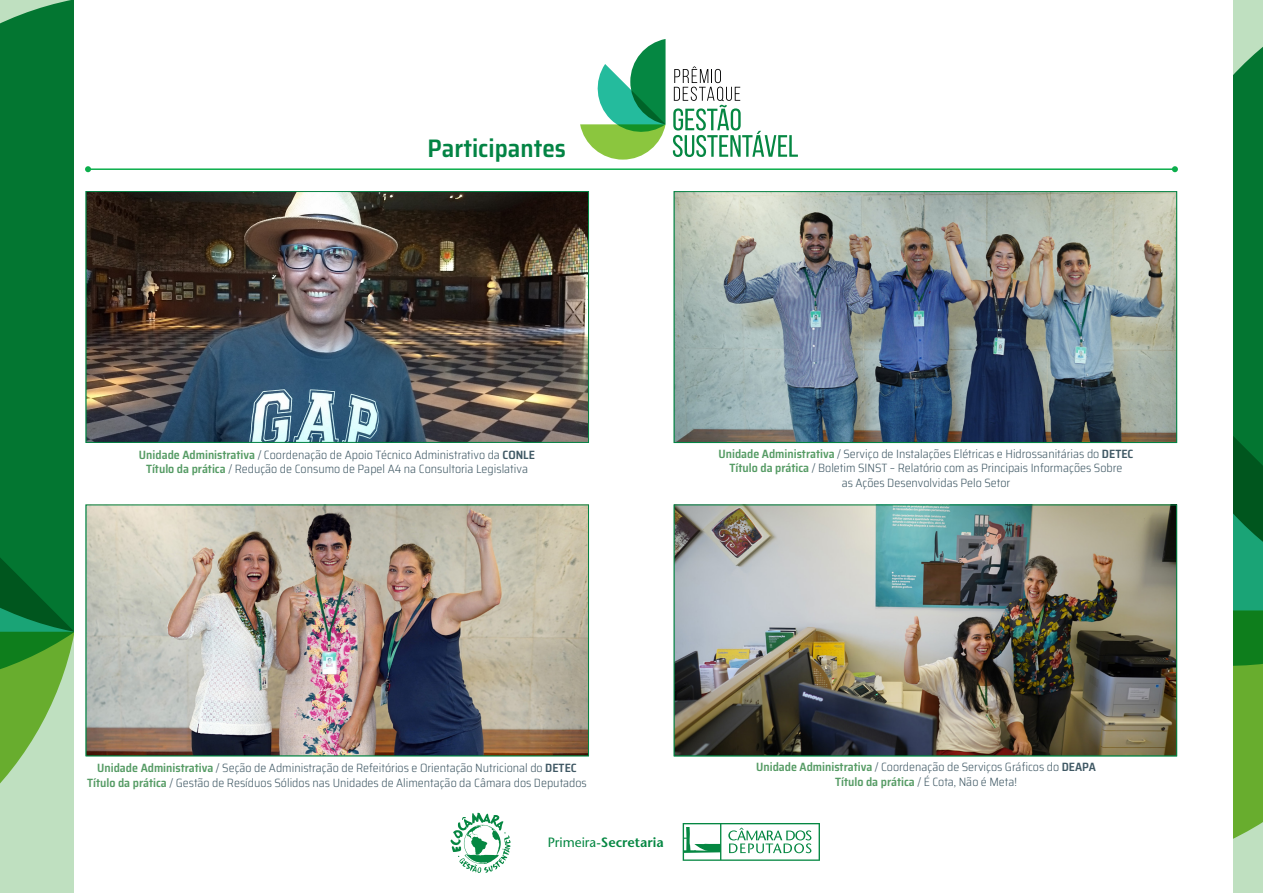
<style>
.page{position:relative;width:1263px;height:893px;background:#fff}
.page>*{position:absolute;margin:0;border:0;box-sizing:border-box;transform-origin:0 0}
.t1{font:600 semi-condensed 25.35px "Saira";color:#038444}
.t2{font:600 13.5px "Stone Sans Std";color:#058742}
.t3{font:300 semi-condensed 12px "Saira";color:#3f5864}
.s1{font-weight:600;color:#559b64}
.s2{font-weight:600}
.s3{font-weight:500}
</style>
<div class="page">
<div style="left:1233px;top:0;width:30px;height:893px;background:#bfe0c0"></div>
<svg style="left:580px;top:39px;width:85px;height:121px"></svg>
<svg style="left:673px;top:66px;width:125px;height:91px"></svg>
<svg style="left:0;top:632px;width:73px;height:261px;background:#98c989"></svg>
<svg style="left:0;top:0;width:73px;height:632px;background:#067733"></svg>
<svg style="left:1233px;top:47px;width:30px;height:792px;background:#208638"></svg>
<svg style="left:683px;top:823px;width:137px;height:38px"></svg>
<svg style="left:451px;top:813px;width:59px;height:60px"></svg>
<hr style="left:88px;top:168px;width:1087px;height:2px;background:#0cae4c">
<svg style="left:85px;top:166px;width:6px;height:6px"></svg>
<svg style="left:1172px;top:166px;width:6px;height:6px"></svg>
<img style="left:88px;top:193px;width:499px;height:248px">
<div style="left:86px;top:191px;width:503px;height:252px;border:1px solid #038444"></div>
<img style="left:676px;top:193px;width:499px;height:248px">
<div style="left:674px;top:191px;width:503px;height:252px;border:1px solid #038444"></div>
<img style="left:88px;top:507px;width:499px;height:247px">
<div style="left:86px;top:505px;width:503px;height:251px;border:1px solid #038444"></div>
<img style="left:676px;top:507px;width:499px;height:247px">
<div style="left:674px;top:505px;width:503px;height:251px;border:1px solid #038444"></div>
<h1 class="t1" style="left:427px;top:129px;width:140px">Participantes</h1>
<p class="t3" style="left:139px;top:446px;width:398px"><span class="s1">Unidade Administrativa</span> / Coordenação de Apoio Técnico Administrativo da <span class="s2">CONLE</span></p>
<p class="t3" style="left:146px;top:460px;width:383px"><span class="s1">Título da prática</span> / Redução de Consumo de Papel A4 na Consultoria Legislativa</p>
<p class="t3" style="left:718px;top:445px;width:416px"><span class="s1">Unidade Administrativa</span> / Serviço de Instalações Elétricas e Hidrossanitárias do <span class="s2">DETEC</span></p>
<p class="t3" style="left:729px;top:459px;width:394px"><span class="s1">Título da prática</span> / Boletim SINST – Relatório com as Principais Informações Sobre</p>
<p class="t3" style="left:842px;top:474px;width:170px">as Ações Desenvolvidas Pelo Setor</p>
<p class="t3" style="left:97px;top:759px;width:481px"><span class="s1">Unidade Administrativa</span> / Seção de Administração de Refeitórios e Orientação Nutricional do <span class="s2">DETEC</span></p>
<p class="t3" style="left:87px;top:774px;width:501px"><span class="s1">Título da prática</span> / Gestão de Resíduos Sólidos nas Unidades de Alimentação da Câmara dos Deputados</p>
<p class="t2" style="left:548px;top:834px;width:118px"><span class="s3">Primeira-</span>Secretaria</p>
<p class="t3" style="left:756px;top:758px;width:341px"><span class="s1">Unidade Administrativa</span> / Coordenação de Serviços Gráficos do <span class="s2">DEAPA</span></p>
<p class="t3" style="left:835px;top:773px;width:183px"><span class="s1">Título da prática</span> / É Cota, Não é Meta!</p>
</div>
